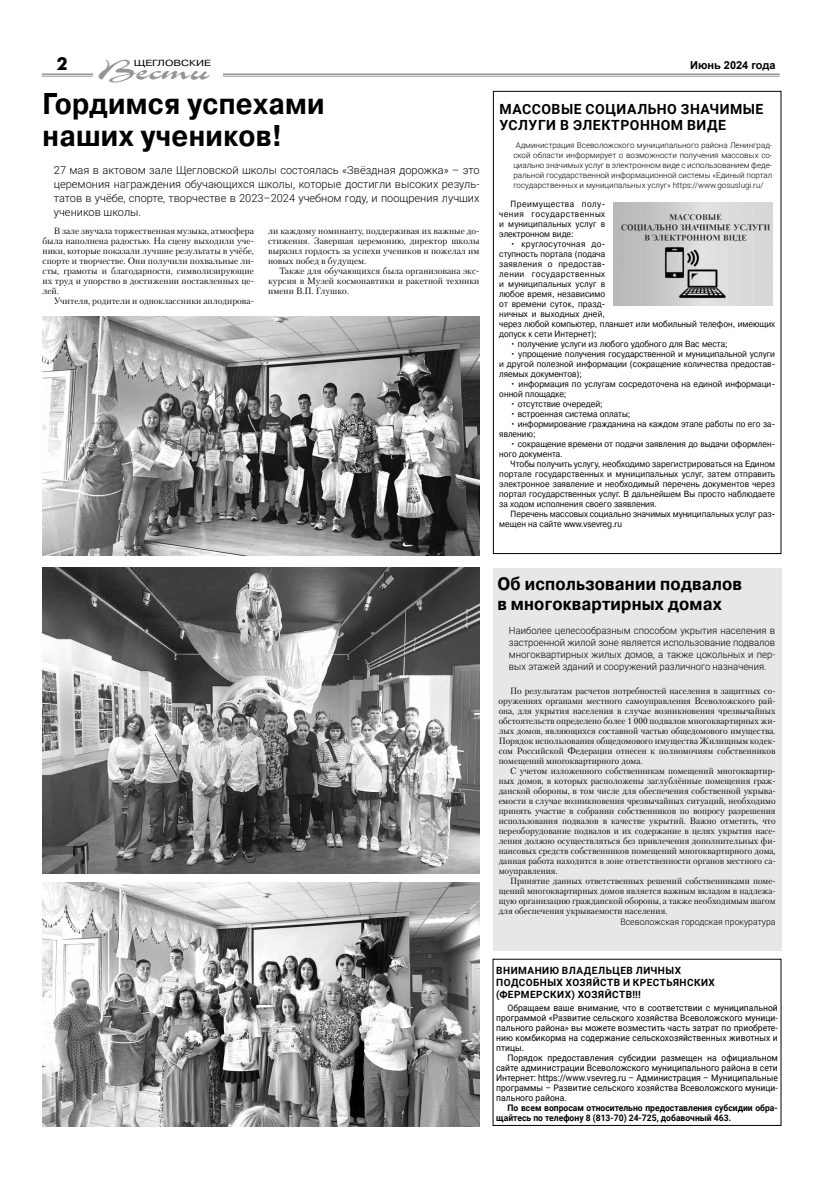
<style>
.page{position:relative;width:820px;height:1191px;background:#fff}
.page>*{position:absolute;margin:0;border:0;box-sizing:border-box;transform-origin:0 0}
.t1{font:700 30px/32px "Pragmatica C";letter-spacing:.01em;color:#000;scale:.9 1}
.t2{font:27.6px "Corrida C";color:#939598;scale:1.29 1}
.t3{font:700 18px/20px "Pragmatica C";letter-spacing:.01em;color:#000;scale:.9 1}
.t4{font:700 14px/16px "Roboto";letter-spacing:.035em;color:#000}
.t5{font:300 11px/14px "Roboto";color:#000;text-align:justify}
.t6{font:700 11px "Arial";color:#000}
.t7{font:300 10px/12px "Roboto";color:#000;text-align:justify;scale:.95 1}
.t8{font:700 10px/12px "Roboto";letter-spacing:.045em;color:#000}
.t9{font:9px/10px "Petersburg C";color:#000;text-align:justify}
.t10{font:9px/10px "Pragmatica C";color:#000;scale:.9 1}
.t11{font:9px/10px "Roboto";color:#000;text-align:justify;scale:.95 1}
.t12{font:700 9px/10px "Roboto";color:#000;scale:.95 1}
.t13{font:300 9px "Roboto";color:#000}
.t14{font:8.9px "Pragmatica C";color:#000;scale:1.25 1}
.t15{font:300 8px/10px "Roboto";color:#000;text-align:justify}
</style>
<div class="page">
<hr style="left:42px;top:73px;width:737px;height:2px;background:#939598">
<hr style="left:42px;top:76px;width:737px;height:1px;background:#939598">
<div style="left:93px;top:59px;width:130px;height:37px;background:#fff"></div>
<img style="left:43px;top:882px;width:436px;height:244px">
<img style="left:43px;top:317px;width:436px;height:238px">
<img style="left:43px;top:567px;width:436px;height:306px">
<div style="left:493px;top:91px;width:288px;height:463px;border:1px solid #000"></div>
<img style="left:613px;top:203px;width:159px;height:103px">
<div style="left:493px;top:568px;width:288px;height:383px;background:#e6e7e8"></div>
<h2 class="t2" style="left:57px;top:52px;width:120px"><sup>2</sup> Вести</h2>
<p class="t14" style="left:134px;top:58px;width:63px">ЩЕГЛОВСКИЕ</p>
<p class="t6" style="left:689px;top:57px;width:87px">Июнь 2024 года</p>
<h1 class="t1" style="left:43px;top:88px;width:315px">Гордимся успехами наших учеников!</h1>
<p class="t5" style="left:54px;top:162px;width:427px">27 мая в актовом зале Щегловской школы состоялась «Звёздная дорожка» – это церемония награждения обучающихся школы, которые достигли высоких резуль&shy;татов в учёбе, спорте, творчестве в 2023–2024 учебном году, и поощрения лучших учеников школы.</p>
<p class="t9" style="left:43px;top:225px;width:213px;text-indent:11px">В зале звучала торжественная музыка, атмосфера была наполнена радостью. На сцену выходили уче&shy;ники, которые показали лучшие результаты в учёбе, спорте и творчестве. Они получили похвальные ли&shy;сты, грамоты и благодарности, символизирующие их труд и упорство в достижении поставленных це&shy;лей.</p>
<p class="t9" style="left:54px;top:295px;width:201px">Учителя, родители и одноклассники аплодирова-</p>
<p class="t9" style="left:268px;top:225px;width:213px">ли каждому номинанту, поддерживая их важные до&shy;стижения. Завершая церемонию, директор школы выразил гордость за успехи учеников и пожелал им новых побед в будущем.</p>
<p class="t9" style="left:268px;top:265px;width:213px;text-indent:11px">Также для обучающихся была организована экс&shy;курсия в Музей космонавтики и ракетной техники имени В.П. Глушко.</p>
<h3 class="t4" style="left:499px;top:100px;width:265px">МАССОВЫЕ СОЦИАЛЬНО ЗНАЧИМЫЕ<br>УСЛУГИ В ЭЛЕКТРОННОМ ВИДЕ</h3>
<p class="t15" style="left:513px;top:139px;width:260px">Администрация Всеволожского муниципального района Ленинград&shy;ской области информирует о возможности получения массовых со&shy;циально значимых услуг в электронном виде с использованием феде&shy;ральной государственной информационной системы «Единый портал государственных и муниципальных услуг» https://www.gosuslugi.ru/</p>
<p class="t10" style="left:499px;top:199px;width:119px;text-align:justify;text-indent:11px">Преимущества полу&shy;чения государственных и муниципальных услуг в электронном виде:</p>
<p class="t10" style="left:499px;top:239px;width:308px;text-indent:11px">• круглосуточная до-<br>ступность портала (подача<br>заявления о предостав-<br>лении государственных<br>и муниципальных услуг в<br>любое время, независимо<br>от времени суток, празд-<br>ничных и выходных дней,<br>через любой компьютер, планшет или мобильный телефон, имеющих допуск к сети Интернет);</p>
<p class="t10" style="left:510px;top:339px;width:243px">• получение услуги из любого удобного для Вас места;</p>
<p class="t10" style="left:499px;top:349px;width:308px;text-align:justify;text-indent:11px">• упрощение получения государственной и муниципальной услуги и другой полезной информации (сокращение количества предостав&shy;ляемых документов);</p>
<p class="t10" style="left:499px;top:379px;width:308px;text-indent:11px">• информация по услугам сосредоточена на единой информаци&shy;онной площадке;</p>
<p class="t10" style="left:510px;top:399px;width:104px">• отсутствие очередей;</p>
<p class="t10" style="left:510px;top:409px;width:134px">• встроенная система оплаты;</p>
<p class="t10" style="left:499px;top:419px;width:308px;text-indent:11px">• информирование гражданина на каждом этапе работы по его за&shy;явлению;</p>
<p class="t10" style="left:499px;top:439px;width:308px;text-indent:11px">• сокращение времени от подачи заявления до выдачи оформлен&shy;ного документа.</p>
<p class="t10" style="left:499px;top:459px;width:308px;text-align:justify;text-indent:11px">Чтобы получить услугу, необходимо зарегистрироваться на Едином портале государственных и муниципальных услуг, затем отправить электронное заявление и необходимый перечень документов через портал государственных услуг. В дальнейшем Вы просто наблюдаете за ходом исполнения своего заявления.</p>
<p class="t10" style="left:499px;top:509px;width:308px;text-indent:11px">Перечень массовых социально значимых муниципальных услуг раз&shy;мещен на сайте www.vsevreg.ru</p>
<h3 class="t3" style="left:497px;top:574px;width:273px">Об использовании подвалов в многоквартирных домах</h3>
<p class="t7" style="left:508px;top:624px;width:281px">Наиболее целесообразным способом укрытия населения в застроенной жилой зоне является использование подвалов многоквартирных жилых домов, а также цокольных и пер&shy;вых этажей зданий и сооружений различного назначения.</p>
<p class="t9" style="left:498px;top:686px;width:278px;text-indent:11px">По результатам расчетов потребностей населения в защитных со&shy;оружениях органами местного самоуправления Всеволожского рай&shy;она, для укрытия населения в случае возникновения чрезвычайных обстоятельств определено более 1 000 подвалов многоквартирных жи&shy;лых домов, являющихся составной частью общедомового имущества.<br>Порядок использования общедомового имущества Жилищным кодек&shy;сом Российской Федерации отнесен к полномочиям собственников помещений многоквартирного дома.</p>
<p class="t9" style="left:498px;top:766px;width:278px;text-indent:11px">С учетом изложенного собственникам помещений многоквартир&shy;ных домов, в которых расположены заглублённые помещения граж&shy;данской обороны, в том числе для обеспечения собственной укрыва&shy;емости в случае возникновения чрезвычайных ситуаций, необходимо принять участие в собрании собственников по вопросу разрешения использования подвалов в качестве укрытий. Важно отметить, что переоборудование подвалов и их содержание в целях укрытия насе&shy;ления должно осуществляться без привлечения дополнительных фи&shy;нансовых средств собственников помещений многоквартирного дома, данная работа находится в зоне ответственности органов местного са&shy;моуправления.</p>
<p class="t9" style="left:498px;top:876px;width:278px;text-indent:11px">Принятие данных ответственных решений собственниками поме&shy;щений многоквартирных домов является важным вкладом в надлежа&shy;щую организацию гражданской обороны, а также необходимым шагом для обеспечения укрываемости населения.</p>
<p class="t13" style="left:620px;top:916px;width:157px">Всеволожская городская прокуратура</p>
<p class="t8" style="left:496px;top:964px;width:220px">ВНИМАНИЮ ВЛАДЕЛЬЦЕВ ЛИЧНЫХ<br>ПОДСОБНЫХ ХОЗЯЙСТВ И КРЕСТЬЯНСКИХ (ФЕРМЕРСКИХ) ХОЗЯЙСТВ!!!</p>
<p class="t11" style="left:496px;top:1002px;width:298px;text-indent:11px">Обращаем ваше внимание, что в соответствии с муниципальной программой «Развитие сельского хозяйства Всеволожского муници&shy;пального района» вы можете возместить часть затрат по приобрете&shy;нию комбикорма на содержание сельскохозяйственных животных и птицы.</p>
<p class="t11" style="left:496px;top:1052px;width:298px;text-indent:11px">Порядок предоставления субсидии размещен на официальном сайте администрации Всеволожского муниципального района в сети Интернет: https://www.vsevreg.ru – Администрация – Муниципальные программы – Развитие сельского хозяйства Всеволожского муници&shy;пального района.</p>
<p class="t12" style="left:496px;top:1102px;width:298px;text-indent:11px">По всем вопросам относительно предоставления субсидии обра&shy;щайтесь по телефону 8 (813-70) 24-725, добавочный 463.</p>
</div>
